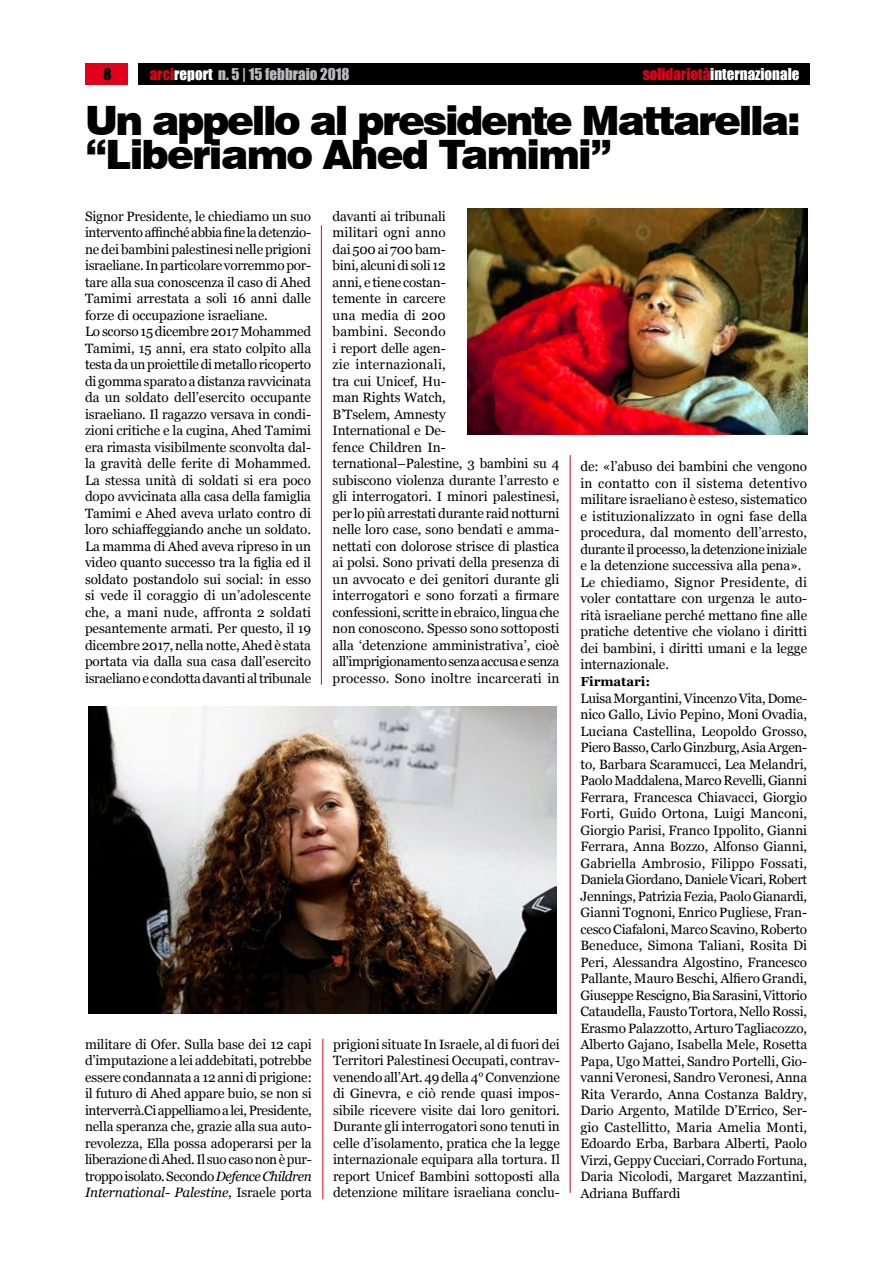
<style>
.page{position:relative;width:893px;height:1263px;background:#fff}
.page>*{position:absolute;margin:0;border:0;box-sizing:border-box;transform-origin:0 0}
.t1{font:900 40.5px/34.5px "Swiss 721 BT";letter-spacing:-.06em;color:#000}
.t2{font:15px "Impact";color:#b9bbbc}
.t3{font:15px "Impact";color:#fff}
.t4{font:15px "Impact";color:#000}
.t5{font:13.5px/16.5px "Georgia";letter-spacing:-.005em;color:#000}
.t6{font:700 13.05px "Georgia";letter-spacing:-.005em;color:#000}
.s1{color:#e2001a}
.s2{color:#fff}
.s3{font-style:italic}
</style>
<div class="page">
<div style="left:85px;top:64px;width:43px;height:21px;background:#e2001a"></div>
<div style="left:138px;top:64px;width:672px;height:21px;background:#000"></div>
<hr style="left:321px;top:225px;width:1px;height:460px;background:#e2001a">
<hr style="left:570px;top:455px;width:1px;height:738px;background:#e2001a">
<hr style="left:322px;top:1039px;width:1px;height:160px;background:#e2001a">
<img style="left:89px;top:707px;width:467px;height:306px">
<img style="left:467px;top:208px;width:340px;height:227px">
<p class="t4" style="left:103px;top:62px;width:10px">8</p>
<p class="t2" style="left:150px;top:62px;width:201px"><span class="s1">arci</span><span class="s2">report</span> n. 5 | 15 febbraio 2018</p>
<p class="t3" style="left:643px;top:62px;width:158px"><span class="s1">solidarietà</span>internazionale</p>
<h1 class="t1" style="left:85px;top:103px;width:717px">Un appello al presidente Mattarella: “Liberiamo Ahed Tamimi”</h1>
<p class="t5" style="left:85px;top:208px;width:228px">Signor Presidente, le chiediamo un suo intervento affinché abbia fine la detenzio&shy;ne dei bambini palestinesi nelle prigioni israeliane. In particolare vorremmo por&shy;tare alla sua conoscenza il caso di Ahed Tamimi arrestata a soli 16 anni dalle forze di occupazione israeliane.<br>Lo scorso 15 dicembre 2017 Mohammed Tamimi, 15 anni, era stato colpito alla testa da un proiettile di metallo ricoperto di gomma sparato a distanza ravvicinata da un soldato dell’esercito occupante israeliano. Il ragazzo versava in condi&shy;zioni critiche e la cugina, Ahed Tamimi era rimasta visibilmente sconvolta dal&shy;la gravità delle ferite di Mohammed.<br>La stessa unità di soldati si era poco dopo avvicinata alla casa della famiglia Tamimi e Ahed aveva urlato contro di loro schiaffeggiando anche un soldato.<br>La mamma di Ahed aveva ripreso in un video quanto successo tra la figlia ed il soldato postandolo sui social: in esso si vede il coraggio di un’adolescente che, a mani nude, affronta 2 soldati pesantemente armati. Per questo, il 19 dicembre 2017, nella notte, Ahed è stata portata via dalla sua casa dall’esercito israeliano e condotta davanti al tribunale</p>
<p class="t5" style="left:333px;top:208px;width:228px">davanti ai tribunali<br>militari ogni anno<br>dai 500 ai 700 bam-<br>bini, alcuni di soli 12<br>anni, e tiene costan-<br>temente in carcere<br>una media di 200<br>bambini. Secondo<br>i report delle agen-<br>zie internazionali,<br>tra cui Unicef, Hu-<br>man Rights Watch,<br>B’Tselem, Amnesty<br>International e De-<br>fence Children In&shy;ternational–Palestine, 3 bambini su 4 subiscono violenza durante l’arresto e gli interrogatori. I minori palestinesi, per lo più arrestati durante raid notturni nelle loro case, sono bendati e amma&shy;nettati con dolorose strisce di plastica ai polsi. Sono privati della presenza di un avvocato e dei genitori durante gli interrogatori e sono forzati a firmare confessioni, scritte in ebraico, lingua che non conoscono. Spesso sono sottoposti alla ‘detenzione amministrativa’, cioè all’imprigionamento senza accusa e senza processo. Sono inoltre incarcerati in</p>
<p class="t5" style="left:85px;top:1036px;width:228px;text-align:justify">militare di Ofer. Sulla base dei 12 capi d’imputazione a lei addebitati, potrebbe essere condannata a 12 anni di prigione: il futuro di Ahed appare buio, se non si interverrà.Ci appelliamo a lei, Presidente, nella speranza che, grazie alla sua auto&shy;revolezza, Ella possa adoperarsi per la liberazione di Ahed. Il suo caso non è pur&shy;troppo isolato. Secondo <span class="s3">Defence Children International- Palestine</span>, Israele porta</p>
<p class="t5" style="left:333px;top:1036px;width:228px;text-align:justify">prigioni situate In Israele, al di fuori dei Territori Palestinesi Occupati, contrav&shy;venendo all’Art. 49 della 4° Convenzione di Ginevra, e ciò rende quasi impos&shy;sibile ricevere visite dai loro genitori.<br>Durante gli interrogatori sono tenuti in celle d’isolamento, pratica che la legge internazionale equipara alla tortura. Il report Unicef Bambini sottoposti alla detenzione militare israeliana conclu-</p>
<p class="t5" style="left:580px;top:459px;width:228px">de: «l’abuso dei bambini che vengono in contatto con il sistema detentivo militare israeliano è esteso, sistematico e istituzionalizzato in ogni fase della procedura, dal momento dell’arresto, durante il processo, la detenzione iniziale e la detenzione successiva alla pena».<br>Le chiediamo, Signor Presidente, di voler contattare con urgenza le auto&shy;rità israeliane perché mettano fine alle pratiche detentive che violano i diritti dei bambini, i diritti umani e la legge internazionale.</p>
<p class="t6" style="left:580px;top:673px;width:71px">Firmatari:</p>
<p class="t5" style="left:580px;top:690px;width:228px;text-align:justify">Luisa Morgantini, Vincenzo Vita, Dome&shy;nico Gallo, Livio Pepino, Moni Ovadia, Luciana Castellina, Leopoldo Grosso, Piero Basso, Carlo Ginzburg, Asia Argen&shy;to, Barbara Scaramucci, Lea Melandri, Paolo Maddalena, Marco Revelli, Gianni Ferrara, Francesca Chiavacci, Giorgio Forti, Guido Ortona, Luigi Manconi, Giorgio Parisi, Franco Ippolito, Gianni Ferrara, Anna Bozzo, Alfonso Gianni, Gabriella Ambrosio, Filippo Fossati, Daniela Giordano, Daniele Vicari, Robert Jennings, Patrizia Fezia, Paolo Gianardi, Gianni Tognoni, Enrico Pugliese, Fran&shy;cesco Ciafaloni, Marco Scavino, Roberto Beneduce, Simona Taliani, Rosita Di Peri, Alessandra Algostino, Francesco Pallante, Mauro Beschi, Alfiero Grandi, Giuseppe Rescigno, Bia Sarasini, Vittorio Cataudella, Fausto Tortora, Nello Rossi, Erasmo Palazzotto, Arturo Tagliacozzo, Alberto Gajano, Isabella Mele, Rosetta Papa, Ugo Mattei, Sandro Portelli, Gio&shy;vanni Veronesi, Sandro Veronesi, Anna Rita Verardo, Anna Costanza Baldry, Dario Argento, Matilde D’Errico, Ser&shy;gio Castellitto, Maria Amelia Monti, Edoardo Erba, Barbara Alberti, Paolo Virzi, Geppy Cucciari, Corrado Fortuna, Daria Nicolodi, Margaret Mazzantini, Adriana Buffardi</p>
</div>
